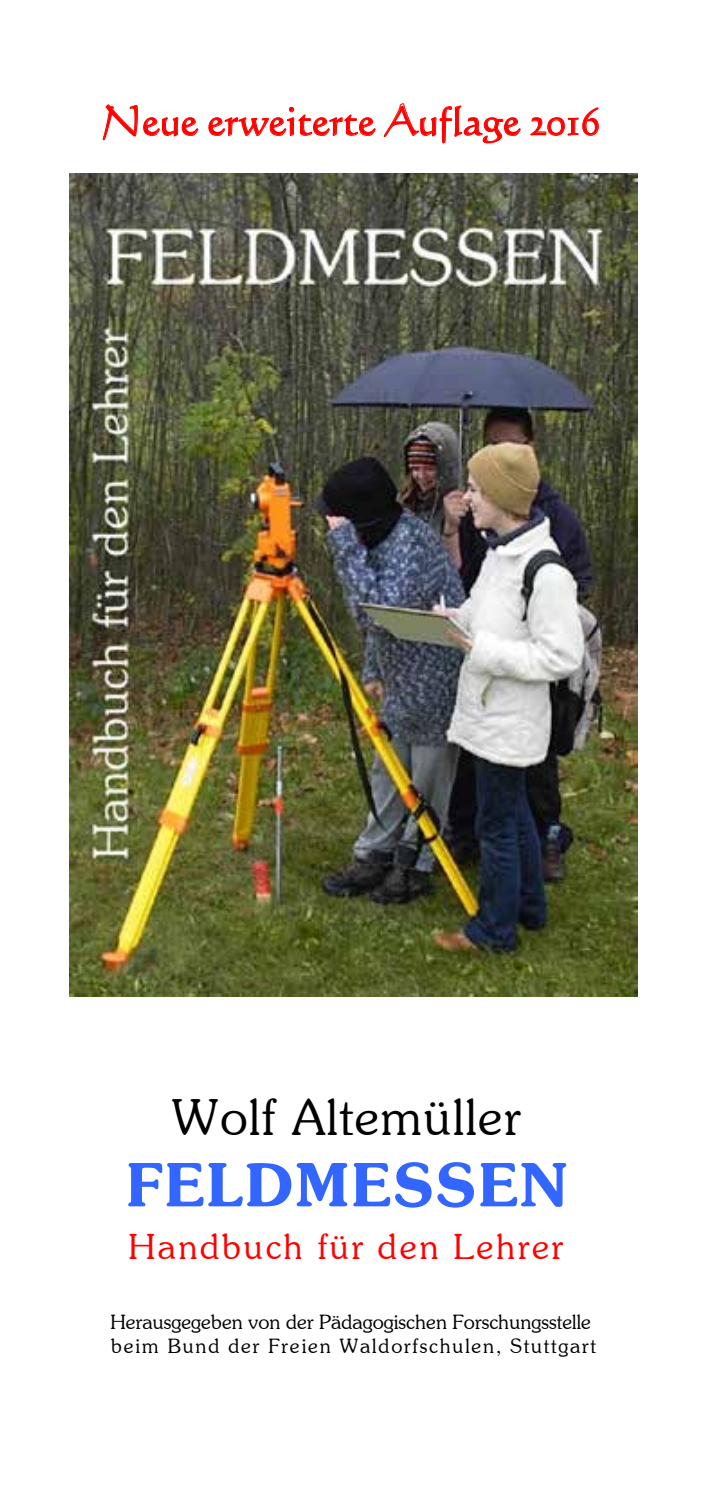
<style>
.page{position:relative;width:702px;height:1489px;background:#fff}
.page>*{position:absolute;margin:0;border:0;box-sizing:border-box;transform-origin:0 0}
.t1{font:600 60px "Souvenir IT Cby BT";letter-spacing:.025em;color:#3365ff}
.t2{font:300 50px "Souvenir IT Cby BT";letter-spacing:.03em;color:#000}
.t3{font:40px "Calligraphic 421 BT Roman B";color:#f00}
.t4{font:300 35px "Souvenir IT Cby BT";letter-spacing:.07em;color:#f00}
.t5{font:300 20px/24.2px "Souvenir IT Cby BT";color:#000}
</style>
<div class="page">
<svg style="left:102px;top:104px;width:97px;height:37px"></svg>
<svg style="left:208px;top:107px;width:168px;height:30px"></svg>
<svg style="left:383px;top:103px;width:138px;height:41px"></svg>
<svg style="left:530px;top:107px;width:69px;height:29px"></svg>
<img style="left:69px;top:173px;width:568px;height:823px">
<h3 class="t3" style="left:101px;top:95px;width:501px">Neue erweiterte Auflage 2016</h3>
<h2 class="t2" style="left:172px;top:1086px;width:350px">Wolf Altemüller</h2>
<h1 class="t1" style="left:126px;top:1147px;width:443px">FELDMESSEN</h1>
<h3 class="t4" style="left:128px;top:1225px;width:436px">Handbuch für den Lehrer</h3>
<p class="t5" style="left:111px;top:1309px;width:487px">Herausgegeben von der Pädagogischen Forschungsstelle beim Bund der Freien Waldorfschulen, Stuttgart</p>
</div>
